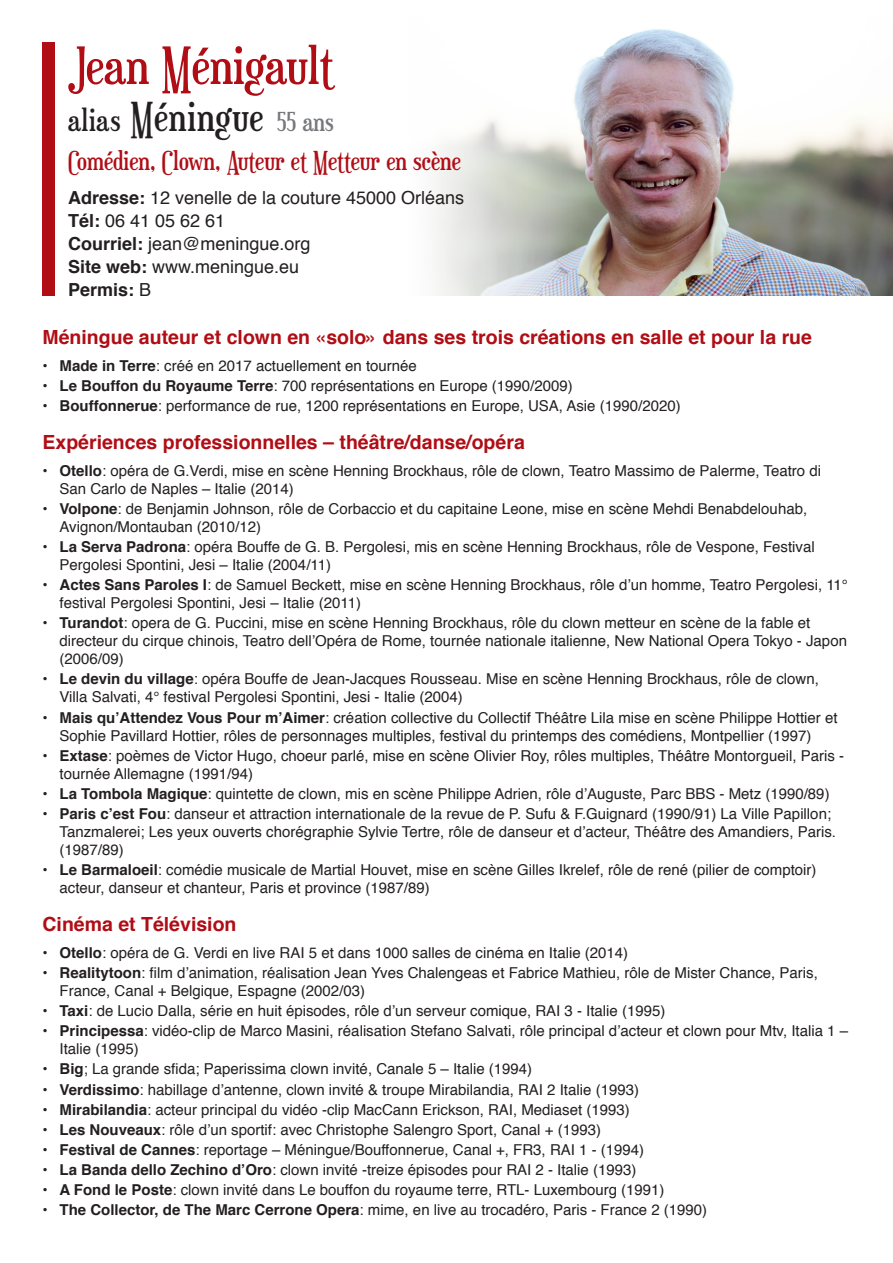
<style>
.page{position:relative;width:893px;height:1263px;background:#fff}
.page>*{position:absolute;margin:0;border:0;box-sizing:border-box;transform-origin:0 0}
.t1{font:51px "Euphorigenic";color:#b00d15}
.t2{font:39px "Euphorigenic";letter-spacing:.02em;color:#231f20}
.t3{font:25.5px "Euphorigenic";color:#b00d15}
.titoletto{font:700 19.5px "Helvetica";color:#b00d15}
.intro{font:18px "Helvetica";color:#231f20}
.intro-2{font:700 18px "Helvetica";color:#231f20}
.t4{font:15px/18px "Helvetica";color:#231f20}
.s1{font-size:30px}
.s2{font-size:25.5px;color:#76787b}
.s3{font-weight:700}
.s4{font-weight:400}
</style>
<div class="page">
<div style="left:43px;top:43px;width:12px;height:253px;background:#b00d15"></div>
<img style="left:436px;top:29px;width:457px;height:267px">
<p class="t1" style="left:68px;top:35px;width:267px">Jean Ménigault</p>
<p class="t2" style="left:68px;top:93px;width:267px"><span class="s1">alias</span> Méningue <span class="s2">55 ans</span></p>
<p class="t3" style="left:68px;top:145px;width:394px">Comédien, Clown, Auteur et Metteur en scène</p>
<p class="intro" style="left:68px;top:184px;width:398px"><span class="s3">Adresse:</span> 12 venelle de la couture 45000 Orléans</p>
<p class="intro" style="left:68px;top:207px;width:159px"><span class="s3">Tél:</span> 06 41 05 62 61</p>
<p class="intro" style="left:68px;top:230px;width:244px"><span class="s3">Courriel:</span> jean@meningue.org</p>
<p class="intro" style="left:68px;top:253px;width:233px"><span class="s3">Site web:</span> www.meningue.eu</p>
<p class="intro-2" style="left:68px;top:275px;width:85px">Permis: <span class="s4">B</span></p>
<p class="titoletto" style="left:43px;top:322px;width:771px">Méningue auteur et clown en «solo» dans ses trois créations en salle et pour la rue</p>
<p class="t4" style="left:43px;top:357px;width:376px">• <span class="s3">Made in Terre</span>: créé en 2017 actuellement en tournée</p>
<p class="t4" style="left:43px;top:377px;width:532px">• <span class="s3">Le Bouffon du Royaume Terre</span>: 700 représentations en Europe (1990/2009)</p>
<p class="t4" style="left:43px;top:397px;width:640px">• <span class="s3">Bouffonnerue</span>: performance de rue, 1200 représentations en Europe, USA, Asie (1990/2020)</p>
<p class="titoletto" style="left:43px;top:427px;width:484px">Expériences professionnelles – théâtre/danse/opéra</p>
<p class="t4" style="left:60px;top:462px;width:763px;text-indent:-17px">• <span class="s3">Otello</span>: opéra de G.Verdi, mise en scène Henning Brockhaus, rôle de clown, Teatro Massimo de Palerme, Teatro di<br>San Carlo de Naples – Italie (2014)</p>
<p class="t4" style="left:60px;top:500px;width:749px;text-indent:-17px">• <span class="s3">Volpone</span>: de Benjamin Johnson, rôle de Corbaccio et du capitaine Leone, mise en scène Mehdi Benabdelouhab,<br>Avignon/Montauban (2010/12)</p>
<p class="t4" style="left:60px;top:538px;width:757px;text-indent:-17px">• <span class="s3">La Serva Padrona</span>: opéra Bouffe de G. B. Pergolesi, mis en scène Henning Brockhaus, rôle de Vespone, Festival<br>Pergolesi Spontini, Jesi – Italie (2004/11)</p>
<p class="t4" style="left:60px;top:576px;width:790px;text-indent:-17px">• <span class="s3">Actes Sans Paroles I</span>: de Samuel Beckett, mise en scène Henning Brockhaus, rôle d’un homme, Teatro Pergolesi, 11° festival Pergolesi Spontini, Jesi – Italie (2011)</p>
<p class="t4" style="left:60px;top:614px;width:789px;text-indent:-17px">• <span class="s3">Turandot</span>: opera de G. Puccini, mise en scène Henning Brockhaus, rôle du clown metteur en scène de la fable et directeur du cirque chinois, Teatro dell’Opéra de Rome, tournée nationale italienne, New National Opera Tokyo - Japon (2006/09)</p>
<p class="t4" style="left:60px;top:671px;width:761px;text-indent:-17px">• <span class="s3">Le devin du village</span>: opéra Bouffe de Jean-Jacques Rousseau. Mise en scène Henning Brockhaus, rôle de clown,<br>Villa Salvati, 4° festival Pergolesi Spontini, Jesi - Italie (2004)</p>
<p class="t4" style="left:60px;top:709px;width:780px;text-indent:-17px">• <span class="s3">Mais qu’Attendez Vous Pour m’Aimer</span>: création collective du Collectif Théâtre Lila mise en scène Philippe Hottier et<br>Sophie Pavillard Hottier, rôles de personnages multiples, festival du printemps des comédiens, Montpellier (1997)</p>
<p class="t4" style="left:60px;top:747px;width:786px;text-indent:-17px">• <span class="s3">Extase</span>: poèmes de Victor Hugo, choeur parlé, mise en scène Olivier Roy, rôles multiples, Théâtre Montorgueil, Paris - tournée Allemagne (1991/94)</p>
<p class="t4" style="left:43px;top:785px;width:789px">• <span class="s3">La Tombola Magique</span>: quintette de clown, mis en scène Philippe Adrien, rôle d’Auguste, Parc BBS - Metz (1990/89)</p>
<p class="t4" style="left:60px;top:805px;width:778px;text-indent:-17px">• <span class="s3">Paris c’est Fou</span>: danseur et attraction internationale de la revue de P. Sufu &amp; F.Guignard (1990/91) La Ville Papillon;<br>Tanzmalerei; Les yeux ouverts chorégraphie Sylvie Tertre, rôle de danseur et d’acteur, Théâtre des Amandiers, Paris. (1987/89)</p>
<p class="t4" style="left:60px;top:861px;width:758px;text-indent:-17px">• <span class="s3">Le Barmaloeil</span>: comédie musicale de Martial Houvet, mise en scène Gilles Ikrelef, rôle de rené (pilier de comptoir) acteur, danseur et chanteur, Paris et province (1987/89)</p>
<p class="titoletto" style="left:43px;top:909px;width:195px">Cinéma et Télévision</p>
<p class="t4" style="left:43px;top:944px;width:587px">• <span class="s3">Otello</span>: opéra de G. Verdi en live RAI 5 et dans 1000 salles de cinéma en Italie (2014)</p>
<p class="t4" style="left:60px;top:964px;width:760px;text-indent:-17px">• <span class="s3">Realitytoon</span>: film d’animation, réalisation Jean Yves Chalengeas et Fabrice Mathieu, rôle de Mister Chance, Paris,<br>France, Canal + Belgique, Espagne (2002/03)</p>
<p class="t4" style="left:43px;top:1002px;width:624px">• <span class="s3">Taxi</span>: de Lucio Dalla, série en huit épisodes, rôle d’un serveur comique, RAI 3 - Italie (1995)</p>
<p class="t4" style="left:60px;top:1022px;width:790px;text-indent:-17px">• <span class="s3">Principessa</span>: vidéo-clip de Marco Masini, réalisation Stefano Salvati, rôle principal d’acteur et clown pour Mtv, Italia 1 –<br>Italie (1995)</p>
<p class="t4" style="left:43px;top:1060px;width:491px">• <span class="s3">Big</span>; La grande sfida; Paperissima clown invité, Canale 5 – Italie (1994)</p>
<p class="t4" style="left:43px;top:1081px;width:598px">• <span class="s3">Verdissimo</span>: habillage d’antenne, clown invité &amp; troupe Mirabilandia, RAI 2 Italie (1993)</p>
<p class="t4" style="left:43px;top:1101px;width:589px">• <span class="s3">Mirabilandia</span>: acteur principal du vidéo -clip MacCann Erickson, RAI, Mediaset (1993)</p>
<p class="t4" style="left:43px;top:1121px;width:560px">• <span class="s3">Les Nouveaux</span>: rôle d’un sportif: avec Christophe Salengro Sport, Canal + (1993)</p>
<p class="t4" style="left:43px;top:1141px;width:603px">• <span class="s3">Festival de Cannes</span>: reportage – Méningue/Bouffonnerue, Canal +, FR3, RAI 1 - (1994)</p>
<p class="t4" style="left:43px;top:1161px;width:595px">• <span class="s3">La Banda dello Zechino d’Oro</span>: clown invité -treize épisodes pour RAI 2 - Italie (1993)</p>
<p class="t4" style="left:43px;top:1181px;width:624px">• <span class="s3">A Fond le Poste</span>: clown invité dans Le bouffon du royaume terre, RTL- Luxembourg (1991)</p>
<p class="t4" style="left:43px;top:1201px;width:666px">• <span class="s3">The Collector, de The Marc Cerrone Opera</span>: mime, en live au trocadéro, Paris - France 2 (1990)</p>
</div>
